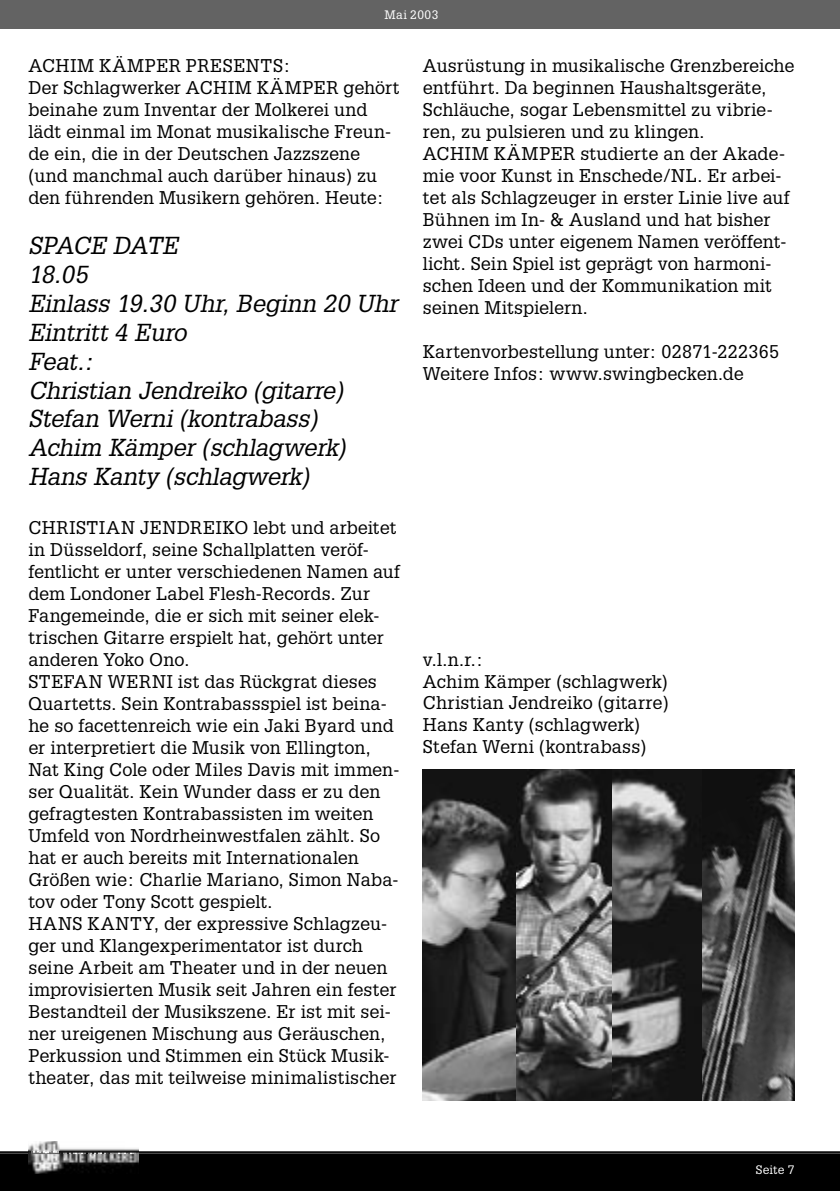
<style>
.page{position:relative;width:840px;height:1191px;background:#fff}
.page>*{position:absolute;margin:0;border:0;box-sizing:border-box;transform-origin:0 0}
.t1{font:italic 24px/28.8px "Glypha";letter-spacing:-.01em;color:#000}
.t2{font:18px/22px "Glypha";letter-spacing:.005em;color:#000}
.t3{font:12px "Glypha";letter-spacing:.03em;color:#fff}
</style>
<div class="page">
<img style="left:611px;top:770px;width:183px;height:330px">
<img style="left:422px;top:770px;width:189px;height:330px">
<svg style="left:0;top:1151px;width:839px;height:40px;background:#030303"></svg>
<div style="left:0;top:0;width:839px;height:28px;background:#636363"></div>
<img style="left:28px;top:1141px;width:111px;height:10px">
<img style="left:28px;top:1151px;width:111px;height:23px">
<p class="t3" style="left:384px;top:7px;width:55px">Mai 2003</p>
<p class="t2" style="left:28px;top:54px;width:372px">ACHIM KÄMPER PRESENTS:<br>Der Schlagwerker ACHIM KÄMPER gehört beinahe zum Inventar der Molkerei und lädt einmal im Monat musikalische Freun&shy;de ein, die in der Deutschen Jazzszene (und manchmal auch darüber hinaus) zu den führenden Musikern gehören. Heute:</p>
<h1 class="t1" style="left:28px;top:231px;width:371px">SPACE DATE<br>18.05<br>Einlass 19.30 Uhr, Beginn 20 Uhr<br>Eintritt 4 Euro<br>Feat.:<br>Christian Jendreiko (gitarre)<br>Stefan Werni (kontrabass)<br>Achim Kämper (schlagwerk)<br>Hans Kanty (schlagwerk)</h1>
<p class="t2" style="left:28px;top:516px;width:373px">CHRISTIAN JENDREIKO lebt und arbeitet in Düsseldorf, seine Schallplatten veröf&shy;fentlicht er unter verschiedenen Namen auf dem Londoner Label Flesh-Records. Zur Fangemeinde, die er sich mit seiner elek&shy;trischen Gitarre erspielt hat, gehört unter anderen Yoko Ono.<br>STEFAN WERNI ist das Rückgrat dieses Quartetts. Sein Kontrabassspiel ist beina&shy;he so facettenreich wie ein Jaki Byard und er interpretiert die Musik von Ellington, Nat King Cole oder Miles Davis mit immen&shy;ser Qualität. Kein Wunder dass er zu den gefragtesten Kontrabassisten im weiten Umfeld von Nordrheinwestfalen zählt. So hat er auch bereits mit Internationalen Größen wie: Charlie Mariano, Simon Naba&shy;tov oder Tony Scott gespielt.<br>HANS KANTY, der expressive Schlagzeu&shy;ger und Klangexperimentator ist durch seine Arbeit am Theater und in der neuen improvisierten Musik seit Jahren ein fester Bestandteil der Musikszene. Er ist mit sei&shy;ner ureigenen Mischung aus Geräuschen, Perkussion und Stimmen ein Stück Musik&shy;theater, das mit teilweise minimalistischer</p>
<p class="t2" style="left:422px;top:54px;width:373px">Ausrüstung in musikalische Grenzbereiche entführt. Da beginnen Haushaltsgeräte, Schläuche, sogar Lebensmittel zu vibrie&shy;ren, zu pulsieren und zu klingen.<br>ACHIM KÄMPER studierte an der Akade&shy;mie voor Kunst in Enschede/NL. Er arbei&shy;tet als Schlagzeuger in erster Linie live auf Bühnen im In- &amp; Ausland und hat bisher zwei CDs unter eigenem Namen veröffent&shy;licht. Sein Spiel ist geprägt von harmoni&shy;schen Ideen und der Kommunikation mit seinen Mitspielern.</p>
<p class="t2" style="left:422px;top:340px;width:358px">Kartenvorbestellung unter: 02871-222365<br>Weitere Infos: www.swingbecken.de</p>
<p class="t2" style="left:422px;top:648px;width:247px">v.l.n.r.:<br>Achim Kämper (schlagwerk)<br>Christian Jendreiko (gitarre)<br>Hans Kanty (schlagwerk)<br>Stefan Werni (kontrabass)</p>
<p class="t3" style="left:755px;top:1162px;width:40px">Seite 7</p>
</div>
